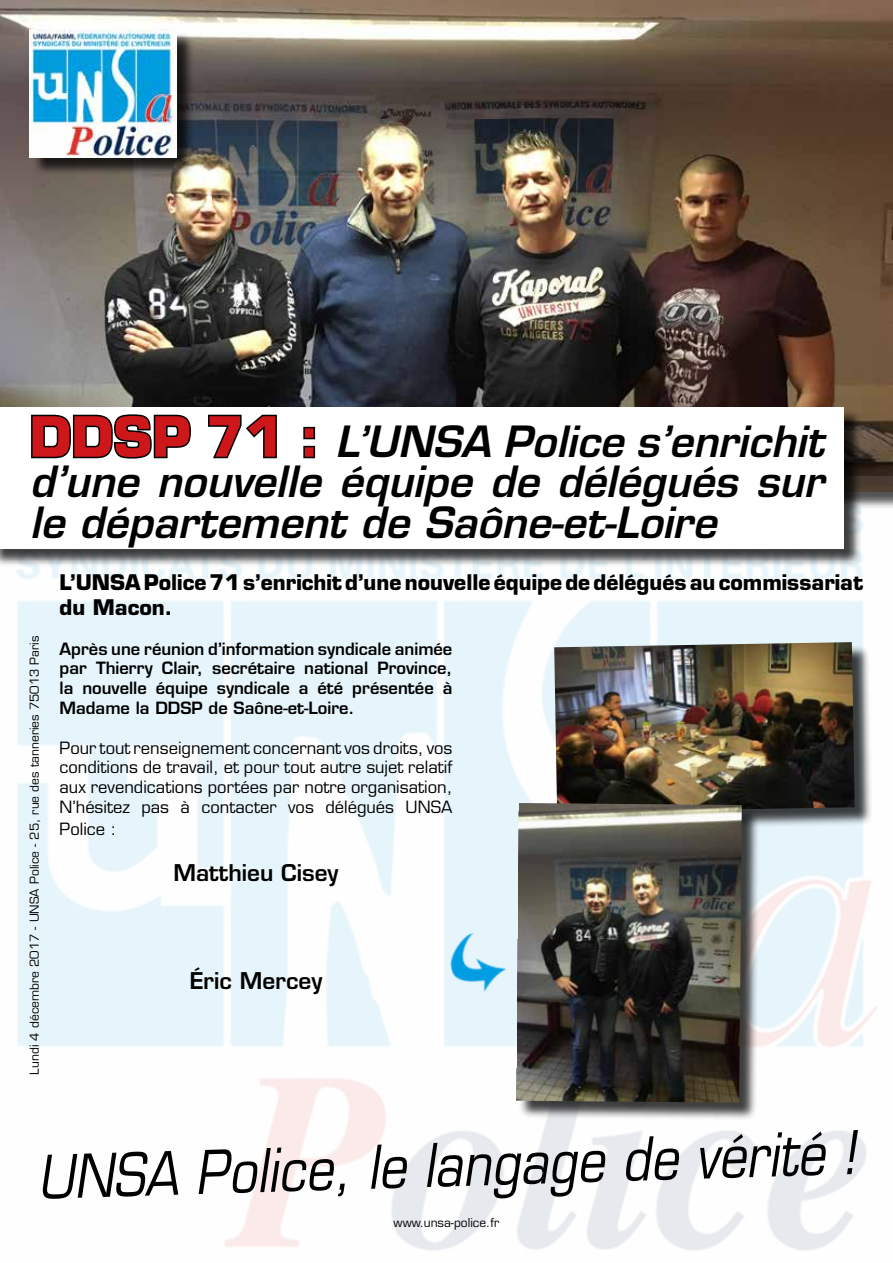
<style>
.page{position:relative;width:893px;height:1263px;background:#fff}
.page>*{position:absolute;margin:0;border:0;box-sizing:border-box;transform-origin:0 0}
.t1{font:italic 58.5px "Eurostile LT Std";color:#000;scale:.85 1}
.t2{font:italic 600 42px/40.5px "Eurostile LT Std";color:#000;text-align:justify}
.t3{font:600 22.5px "Eurostile LT Std";color:#000}
.t4{font:700 21px/25.2px "Eurostile LT Std";color:#000}
.t5{font:16.5px/19.8px "Eurostile LT Std";color:#000;text-align:justify}
.t6{font:600 16.5px/19.8px "Eurostile LT Std";color:#000;text-align:justify}
.t7{font:12px "Eurostile LT Std";color:#000}
.s1{font-weight:700;font-style:normal;font-size:54px;color:#cd171a}
</style>
<div class="page">
<img style="left:0;top:0;width:893px;height:477px">
<img style="left:16px;top:477px;width:877px;height:773px">
<div style="left:32px;top:32px;width:163px;height:144px;background:#000;opacity:.75"></div>
<img style="left:30px;top:30px;width:147px;height:127px">
<div style="left:0;top:409px;width:862px;height:158px;background:#000;opacity:.75"></div>
<div style="left:0;top:407px;width:843px;height:142px;background:#fff"></div>
<svg style="left:31px;top:414px;width:160px;height:45px"></svg>
<svg style="left:208px;top:414px;width:69px;height:45px"></svg>
<svg style="left:303px;top:426px;width:13px;height:33px"></svg>
<img style="left:440px;top:924px;width:70px;height:75px">
<div style="left:556px;top:644px;width:317px;height:187px;background:#000;opacity:.75"></div>
<img style="left:554px;top:642px;width:301px;height:170px">
<div style="left:518px;top:805px;width:242px;height:316px;background:#000;opacity:.75"></div>
<img style="left:516px;top:803px;width:226px;height:299px">
<h2 class="t2" style="left:30px;top:422px;width:795px"><span class="s1">DDSP 71 :</span> L’UNSA Police s’enrichit d’une nouvelle équipe de délégués sur le département de Saône-et-Loire</h2>
<p class="t7" style="left:27px;top:1074px;width:440px;rotate:-90deg">Lundi 4 décembre 2017 - UNSA Police - 25, rue des tanneries 75013 Paris</p>
<p class="t4" style="left:60px;top:569px;width:805px">L’UNSA Police 71 s’enrichit d’une nouvelle équipe de délégués au commissariat du Macon.</p>
<p class="t6" style="left:60px;top:638px;width:394px">Après une réunion d’information syndicale animée par Thierry Clair, secrétaire national Province, la nouvelle équipe syndicale a été présentée à Madame la DDSP de Saône-et-Loire.</p>
<p class="t5" style="left:60px;top:738px;width:394px">Pour tout renseignement concernant vos droits, vos conditions de travail, et pour tout autre sujet relatif aux revendications portées par notre organisation, N’hésitez pas à contacter vos délégués UNSA</p>
<p class="t5" style="left:60px;top:819px;width:59px">Police :</p>
<h3 class="t3" style="left:173px;top:859px;width:167px">Matthieu Cisey</h3>
<h3 class="t3" style="left:190px;top:967px;width:134px">Éric Mercey</h3>
<h1 class="t1" style="left:36px;top:1144px;width:964px;rotate:-2deg">UNSA Police, le langage de vérité !</h1>
<p class="t7" style="left:394px;top:1216px;width:107px">www.unsa-police.fr</p>
</div>
